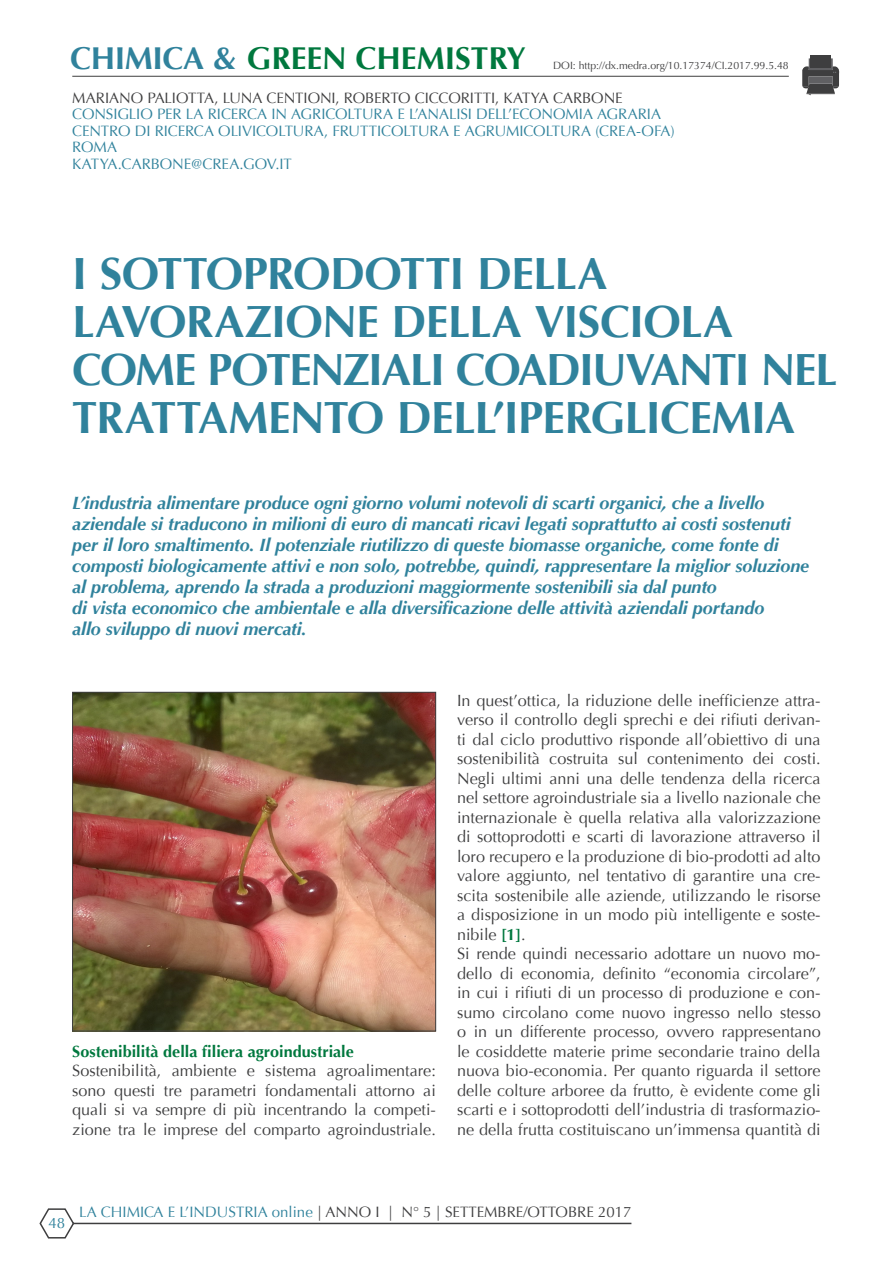
<style>
.page{position:relative;width:893px;height:1263px;background:#fff}
.page>*{position:absolute;margin:0;border:0;box-sizing:border-box;transform-origin:0 0}
.Titolo_articolo{font:700 45px/48px "Optima";letter-spacing:-.02em;color:#30829c}
.t1{font:700 31.5px "Optima";color:#00783e}
.Sottotitolo{font:italic 700 18px/21px "Optima";letter-spacing:-.01em;color:#30829c}
.t2{font:16.2px/19.5px "Optima";color:#3e3e3f;text-align:justify}
.t3{font:700 16.2px "Optima";color:#00783e}
.Riepilogo_autori{font:15px "Optima";letter-spacing:-.005em;color:#30829c}
.Autori{font:15px "Optima";color:#3e3e3f}
.t4{font:10.5px "Optima";color:#3e3e3f}
.s1{color:#30829c}
.s2{font-weight:700;color:#00783e}
</style>
<div class="page">
<svg style="left:39px;top:1208px;width:593px;height:31px"></svg>
<hr style="left:72px;top:76px;width:717px;height:1px;background:#3e3e3f">
<svg style="left:802px;top:58px;width:37px;height:37px"></svg>
<div style="left:810px;top:55px;width:21px;height:13px;background:#3e3e3f"></div>
<img style="left:74px;top:694px;width:360px;height:335px">
<div style="left:72px;top:692px;width:364px;height:339px;border:1px solid #3e3e3f"></div>
<h2 class="t1" style="left:70px;top:40px;width:457px"><span class="s1">CHIMICA &amp;</span> GREEN CHEMISTRY</h2>
<p class="t4" style="left:553px;top:59px;width:237px">DOI: http://dx.medra.org/10.17374/CI.2017.99.5.48</p>
<p class="Autori" style="left:72px;top:89px;width:552px">MARIANO PALIOTTA, LUNA CENTIONI, ROBERTO CICCORITTI, KATYA CARBONE</p>
<p class="Riepilogo_autori" style="left:72px;top:105px;width:590px">CONSIGLIO PER LA RICERCA IN AGRICOLTURA E L’ANALISI DELL’ECONOMIA AGRARIA</p>
<p class="Riepilogo_autori" style="left:72px;top:122px;width:604px">CENTRO DI RICERCA OLIVICOLTURA, FRUTTICOLTURA E AGRUMICOLTURA (CREA-OFA)</p>
<p class="Riepilogo_autori" style="left:72px;top:138px;width:46px">ROMA</p>
<p class="Riepilogo_autori" style="left:72px;top:155px;width:221px">KATYA.CARBONE@CREA.GOV.IT</p>
<p class="Titolo_articolo" style="left:72px;top:251px;width:767px">I SOTTOPRODOTTI DELLA<br>LAVORAZIONE DELLA VISCIOLA<br>COME POTENZIALI COADIUVANTI NEL<br>TRATTAMENTO DELL’IPERGLICEMIA</p>
<p class="Sottotitolo" style="left:72px;top:493px;width:738px">L’industria alimentare produce ogni giorno volumi notevoli di scarti organici, che a livello aziendale si traducono in milioni di euro di mancati ricavi legati soprattutto ai costi sostenuti per il loro smaltimento. Il potenziale riutilizzo di queste biomasse organiche, come fonte di composti biologicamente attivi e non solo, potrebbe, quindi, rappresentare la miglior soluzione al problema, aprendo la strada a produzioni maggiormente sostenibili sia dal punto</p>
<p class="Sottotitolo" style="left:72px;top:598px;width:694px">di vista economico che ambientale e alla diversificazione delle attività aziendali portando</p>
<p class="Sottotitolo" style="left:72px;top:619px;width:236px">allo sviluppo di nuovi mercati.</p>
<p class="t3" style="left:72px;top:1042px;width:283px">Sostenibilità della filiera agroindustriale</p>
<p class="t2" style="left:72px;top:1061px;width:365px">Sostenibilità, ambiente e sistema agroalimentare: sono questi tre parametri fondamentali attorno ai quali si va sempre di più incentrando la competi&shy;zione tra le imprese del comparto agroindustriale.</p>
<p class="t2" style="left:457px;top:691px;width:365px">In quest’ottica, la riduzione delle inefficienze attra&shy;verso il controllo degli sprechi e dei rifiuti derivan&shy;ti dal ciclo produttivo risponde all’obiettivo di una sostenibilità costruita sul contenimento dei costi.<br>Negli ultimi anni una delle tendenza della ricerca nel settore agroindustriale sia a livello nazionale che internazionale è quella relativa alla valorizzazione di sottoprodotti e scarti di lavorazione attraverso il loro recupero e la produzione di bio-prodotti ad alto valore aggiunto, nel tentativo di garantire una cre&shy;scita sostenibile alle aziende, utilizzando le risorse a disposizione in un modo più intelligente e soste&shy;nibile <span class="s2">[1]</span>.</p>
<p class="t2" style="left:457px;top:944px;width:365px">Si rende quindi necessario adottare un nuovo mo&shy;dello di economia, definito “economia circolare”, in cui i rifiuti di un processo di produzione e con&shy;sumo circolano come nuovo ingresso nello stesso o in un differente processo, ovvero rappresentano le cosiddette materie prime secondarie traino della nuova bio-economia. Per quanto riguarda il settore delle colture arboree da frutto, è evidente come gli scarti e i sottoprodotti dell’industria di trasformazio&shy;ne della frutta costituiscano un’immensa quantità di</p>
<p class="Riepilogo_autori" style="left:49px;top:1214px;width:18px">48</p>
<p class="Autori" style="left:79px;top:1204px;width:554px"><span class="s1">LA CHIMICA E L’INDUSTRIA online</span> | ANNO I | N° 5 | SETTEMBRE/OTTOBRE 2017</p>
</div>
